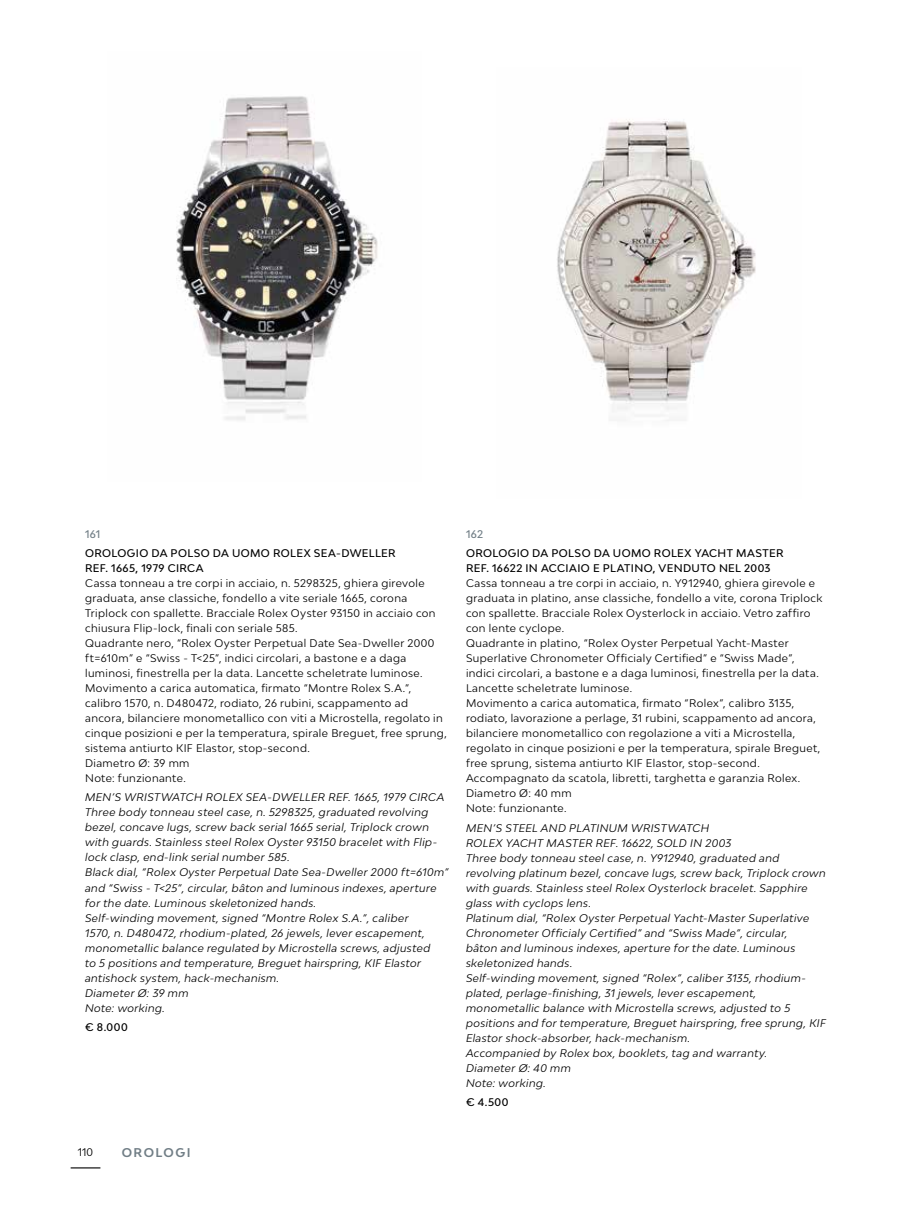
<style>
.page{position:relative;width:915px;height:1212px;background:#fff}
.page>*{position:absolute;margin:0;border:0;box-sizing:border-box;transform-origin:0 0}
.t1{font:700 12px "Bw Modelica";letter-spacing:.125em;color:#717e86}
.t2{font:italic 10.5px/15px "Bw Modelica";letter-spacing:.035em;color:#000}
.t3{font:10.5px/15px "Bw Modelica";letter-spacing:.04em;color:#000}
.t4{font:500 10.5px/15px "Bw Modelica";letter-spacing:.035em;color:#000}
.t5{font:500 10.5px "Bw Modelica";letter-spacing:.03em;color:#717e86}
</style>
<div class="page">
<img style="left:176px;top:96px;width:202px;height:324px">
<img style="left:557px;top:119px;width:199px;height:302px">
<svg style="left:71px;top:1167px;width:29px;height:1px"></svg>
<p class="t5" style="left:85px;top:527px;width:17px">161</p>
<p class="t4" style="left:85px;top:545px;width:312px">OROLOGIO DA POLSO DA UOMO ROLEX SEA-DWELLER<br>REF. 1665, 1979 CIRCA</p>
<p class="t3" style="left:85px;top:575px;width:363px">Cassa tonneau a tre corpi in acciaio, n. 5298325, ghiera girevole graduata, anse classiche, fondello a vite seriale 1665, corona Triplock con spallette. Bracciale Rolex Oyster 93150 in acciaio con chiusura Flip-lock, finali con seriale 585.<br>Quadrante nero, “Rolex Oyster Perpetual Date Sea-Dweller 2000 ft=610m” e “Swiss - T&lt;25”, indici circolari, a bastone e a daga luminosi, finestrella per la data. Lancette scheletrate luminose.<br>Movimento a carica automatica, firmato “Montre Rolex S.A.”, calibro 1570, n. D480472, rodiato, 26 rubini, scappamento ad ancora, bilanciere monometallico con viti a Microstella, regolato in cinque posizioni e per la temperatura, spirale Breguet, free sprung, sistema antiurto KIF Elastor, stop-second.<br>Diametro Ø: 39 mm<br>Note: funzionante.</p>
<p class="t2" style="left:85px;top:790px;width:365px">MEN’S WRISTWATCH ROLEX SEA-DWELLER REF. 1665, 1979 CIRCA Three body tonneau steel case, n. 5298325, graduated revolving bezel, concave lugs, screw back serial 1665 serial, Triplock crown with guards. Stainless steel Rolex Oyster 93150 bracelet with Flip&shy;lock clasp, end-link serial number 585.<br>Black dial, “Rolex Oyster Perpetual Date Sea-Dweller 2000 ft=610m” and “Swiss - T&lt;25”, circular, bâton and luminous indexes, aperture for the date. Luminous skeletonized hands.<br>Self-winding movement, signed “Montre Rolex S.A.”, caliber<br>1570, n. D480472, rhodium-plated, 26 jewels, lever escapement, monometallic balance regulated by Microstella screws, adjusted<br>to 5 positions and temperature, Breguet hairspring, KIF Elastor antishock system, hack-mechanism.<br>Diameter Ø: 39 mm<br>Note: working.</p>
<p class="t4" style="left:85px;top:1019px;width:44px">€ 8.000</p>
<p class="t5" style="left:466px;top:527px;width:19px">162</p>
<p class="t4" style="left:466px;top:546px;width:319px">OROLOGIO DA POLSO DA UOMO ROLEX YACHT MASTER<br>REF. 16622 IN ACCIAIO E PLATINO, VENDUTO NEL 2003</p>
<p class="t3" style="left:466px;top:576px;width:358px">Cassa tonneau a tre corpi in acciaio, n. Y912940, ghiera girevole e graduata in platino, anse classiche, fondello a vite, corona Triplock con spallette. Bracciale Rolex Oysterlock in acciaio. Vetro zaffiro con lente cyclope.<br>Quadrante in platino, “Rolex Oyster Perpetual Yacht-Master Superlative Chronometer Officialy Certified” e “Swiss Made”, indici circolari, a bastone e a daga luminosi, finestrella per la data.<br>Lancette scheletrate luminose.<br>Movimento a carica automatica, firmato “Rolex”, calibro 3135, rodiato, lavorazione a perlage, 31 rubini, scappamento ad ancora, bilanciere monometallico con regolazione a viti a Microstella, regolato in cinque posizioni e per la temperatura, spirale Breguet, free sprung, sistema antiurto KIF Elastor, stop-second.<br>Accompagnato da scatola, libretti, targhetta e garanzia Rolex.<br>Diametro Ø: 40 mm<br>Note: funzionante.</p>
<p class="t2" style="left:466px;top:820px;width:361px">MEN’S STEEL AND PLATINUM WRISTWATCH<br>ROLEX YACHT MASTER REF. 16622, SOLD IN 2003<br>Three body tonneau steel case, n. Y912940, graduated and revolving platinum bezel, concave lugs, screw back, Triplock crown with guards. Stainless steel Rolex Oysterlock bracelet. Sapphire glass with cyclops lens.<br>Platinum dial, “Rolex Oyster Perpetual Yacht-Master Superlative Chronometer Officialy Certified” and “Swiss Made”, circular,<br>bâton and luminous indexes, aperture for the date. Luminous skeletonized hands.<br>Self-winding movement, signed “Rolex”, caliber 3135, rhodium&shy;plated, perlage-finishing, 31 jewels, lever escapement, monometallic balance with Microstella screws, adjusted to 5 positions and for temperature, Breguet hairspring, free sprung, KIF Elastor shock-absorber, hack-mechanism.<br>Accompanied by Rolex box, booklets, tag and warranty.<br>Diameter Ø: 40 mm<br>Note: working.</p>
<p class="t4" style="left:466px;top:1094px;width:44px">€ 4.500</p>
<p class="t3" style="left:78px;top:1145px;width:17px">110</p>
<p class="t1" style="left:122px;top:1144px;width:70px">OROLOGI</p>
</div>
